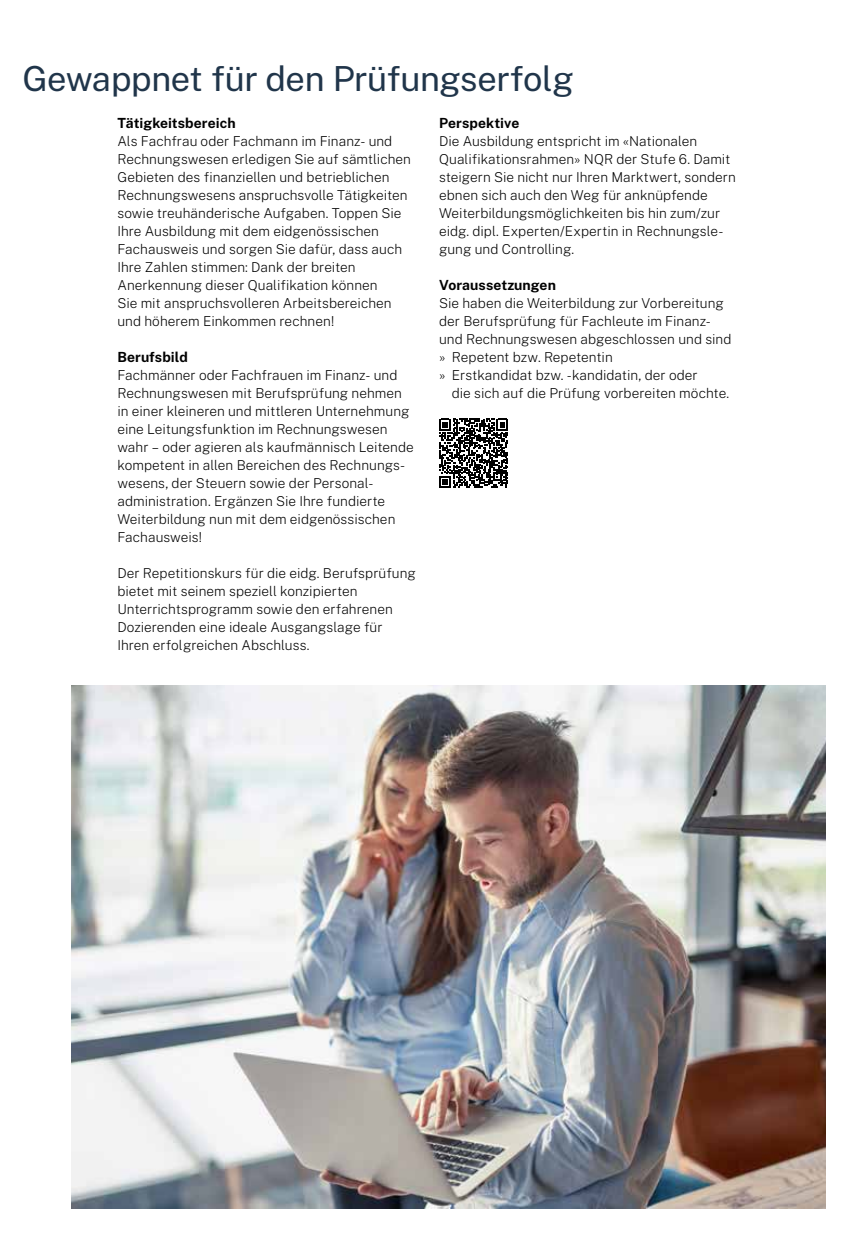
<style>
.page{position:relative;width:851px;height:1234px;background:#fff}
.page>*{position:absolute;margin:0;border:0;box-sizing:border-box;transform-origin:0 0}
.t1{font:34.5px "Public Sans";letter-spacing:-.01em;color:#20354a}
.t2{font:700 13.95px "Public Sans";letter-spacing:.005em;color:#000}
.t3{font:200 13.65px/18px "Public Sans";color:#000}
</style>
<div class="page">
<img style="left:71px;top:685px;width:754px;height:523px">
<svg style="left:439px;top:418px;width:69px;height:69px"></svg>
<h1 class="t1" style="left:22px;top:54px;width:553px">Gewappnet für den Prüfungserfolg</h1>
<p class="t2" style="left:117px;top:112px;width:120px">Tätigkeitsbereich</p>
<p class="t3" style="left:117px;top:131px;width:295px">Als Fachfrau oder Fachmann im Finanz- und Rechnungswesen erledigen Sie auf sämtlichen Gebieten des finanziellen und betrieblichen Rechnungswesens anspruchsvolle Tätigkeiten sowie treuhänderische Aufgaben. Toppen Sie Ihre Ausbildung mit dem eidgenössischen Fachausweis und sorgen Sie dafür, dass auch Ihre Zahlen stimmen: Dank der breiten Anerkennung dieser Qualifikation können<br>Sie mit anspruchsvolleren Arbeitsbereichen und höherem Einkommen rechnen!</p>
<p class="t2" style="left:117px;top:346px;width:72px">Berufsbild</p>
<p class="t3" style="left:117px;top:365px;width:298px">Fachmänner oder Fachfrauen im Finanz- und Rechnungswesen mit Berufsprüfung nehmen in einer kleineren und mittleren Unternehmung eine Leitungsfunktion im Rechnungswesen wahr – oder agieren als kaufmännisch Leitende kompetent in allen Bereichen des Rechnungs&shy;wesens, der Steuern sowie der Personal&shy;administration. Ergänzen Sie Ihre fundierte Weiterbildung nun mit dem eidgenössischen Fachausweis!</p>
<p class="t3" style="left:117px;top:563px;width:300px">Der Repetitionskurs für die eidg. Berufsprüfung bietet mit seinem speziell konzipierten Unterrichtsprogramm sowie den erfahrenen Dozierenden eine ideale Ausgangslage für Ihren erfolgreichen Abschluss.</p>
<p class="t2" style="left:439px;top:112px;width:82px">Perspektive</p>
<p class="t3" style="left:439px;top:131px;width:298px">Die Ausbildung entspricht im «Nationalen Qualifikationsrahmen» NQR der Stufe 6. Damit steigern Sie nicht nur Ihren Marktwert, sondern ebnen sich auch den Weg für anknüpfende Weiterbildungsmöglichkeiten bis hin zum/zur eidg. dipl. Experten/Expertin in Rechnungsle&shy;gung und Controlling.</p>
<p class="t2" style="left:439px;top:274px;width:118px">Voraussetzungen</p>
<p class="t3" style="left:439px;top:293px;width:294px">Sie haben die Weiterbildung zur Vorbereitung der Berufsprüfung für Fachleute im Finanz&shy;und Rechnungswesen abgeschlossen und sind » Repetent bzw. Repetentin<br>» Erstkandidat bzw. -kandidatin, der oder</p>
<p class="t3" style="left:452px;top:383px;width:279px">die sich auf die Prüfung vorbereiten möchte.</p>
</div>
